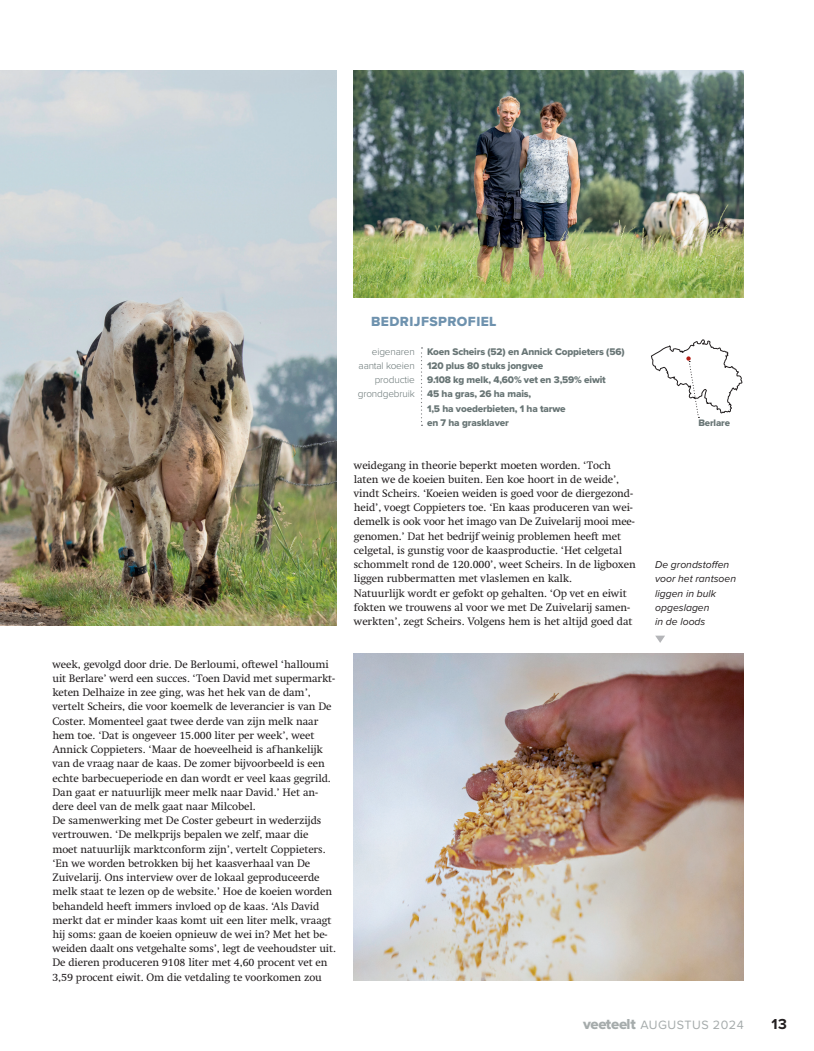
<style>
.page{position:relative;width:814px;height:1051px;background:#fff}
.page>*{position:absolute;margin:0;border:0;box-sizing:border-box;transform-origin:0 0}
.t1{font:700 15px "Proxima Nova";color:#231f20}
.t2{font:13.75px "Proxima Nova Extrabld";letter-spacing:.03em;color:#6e92ae}
.t3{font:12.5px "Proxima Nova";letter-spacing:.04em;color:#a6acac}
.t4{font:11px/14.2px "Swift LT Pro";letter-spacing:-.01em;color:#231f20}
.t5{font:italic 10.38px/14.2px "Proxima Nova";color:#231f20}
.t6{font:10px "Proxima Nova Extrabld";letter-spacing:-.015em;color:#687575}
.t7{font:9.75px "Proxima Nova Extrabld";letter-spacing:-.015em;color:#687575}
.s1{font-family:"Proxima Nova";font-weight:300}
.s2{font-family:"Proxima Nova Extrabld";font-size:15px}
</style>
<div class="page">
<img style="left:0;top:70px;width:336px;height:555px">
<img style="left:354px;top:653px;width:389px;height:328px">
<img style="left:354px;top:70px;width:389px;height:228px">
<svg style="left:421px;top:347px;width:1px;height:79px"></svg>
<svg style="left:655px;top:636px;width:10px;height:7px"></svg>
<svg style="left:651px;top:340px;width:91px;height:78px"></svg>
<p class="t4" style="left:52px;top:657px;width:285px">week, gevolgd door drie. De Berloumi, oftewel ‘halloumi uit Berlare’ werd een succes. ‘Toen David met supermarkt&shy;keten Delhaize in zee ging, was het hek van de dam’, vertelt Scheirs, die voor koemelk de leverancier is van De Coster. Momenteel gaat twee derde van zijn melk naar hem toe. ‘Dat is ongeveer 15.000 liter per week’, weet Annick Coppieters. ‘Maar de hoeveelheid is afhankelijk van de vraag naar de kaas. De zomer bijvoorbeeld is een echte barbecueperiode en dan wordt er veel kaas gegrild.<br>Dan gaat er natuurlijk meer melk naar David.’ Het an&shy;dere deel van de melk gaat naar Milcobel.<br>De samenwerking met De Coster gebeurt in wederzijds vertrouwen. ‘De melkprijs bepalen we zelf, maar die moet natuurlijk marktconform zijn’, vertelt Coppieters. ‘En we worden betrokken bij het kaasverhaal van De Zuivelarij. Ons interview over de lokaal geproduceerde melk staat te lezen op de website.’ Hoe de koeien worden behandeld heeft immers invloed op de kaas. ‘Als David merkt dat er minder kaas komt uit een liter melk, vraagt hij soms: gaan de koeien opnieuw de wei in? Met het be&shy;weiden daalt ons vetgehalte soms’, legt de veehoudster uit.<br>De dieren produceren 9108 liter met 4,60 procent vet en 3,59 procent eiwit. Om die vetdaling te voorkomen zou</p>
<p class="t2" style="left:371px;top:312px;width:127px">BEDRIJFSPROFIEL</p>
<p class="t6" style="left:372px;top:344px;width:254px"><span class="s1">eigenaren</span> Koen Scheirs (52) en Annick Coppieters (56)</p>
<p class="t6" style="left:358px;top:358px;width:186px"><span class="s1">aantal koeien</span> 120 plus 80 stuks jongvee</p>
<p class="t6" style="left:375px;top:372px;width:233px"><span class="s1">productie</span> 9.108 kg melk, 4,60% vet en 3,59% eiwit</p>
<p class="t6" style="left:358px;top:387px;width:175px"><span class="s1">grondgebruik</span> 45 ha gras, 26 ha mais,</p>
<p class="t6" style="left:427px;top:401px;width:140px">1,5 ha voederbieten, 1 ha tarwe</p>
<p class="t6" style="left:427px;top:415px;width:83px">en 7 ha grasklaver</p>
<p class="t4" style="left:354px;top:458px;width:283px">weidegang in theorie beperkt moeten worden. ‘Toch laten we de koeien buiten. Een koe hoort in de weide’, vindt Scheirs. ‘Koeien weiden is goed voor de diergezond&shy;heid’, voegt Coppieters toe. ‘En kaas produceren van wei&shy;demelk is ook voor het imago van De Zuivelarij mooi mee&shy;genomen.’ Dat het bedrijf weinig problemen heeft met celgetal, is gunstig voor de kaasproductie. ‘Het celgetal schommelt rond de 120.000’, weet Scheirs. In de ligboxen liggen rubbermatten met vlaslemen en kalk.<br>Natuurlijk wordt er gefokt op gehalten. ‘Op vet en eiwit fokten we trouwens al voor we met De Zuivelarij samen&shy;werkten’, zegt Scheirs. Volgens hem is het altijd goed dat</p>
<p class="t7" style="left:698px;top:415px;width:33px">Berlare</p>
<p class="t5" style="left:655px;top:557px;width:82px">De grondstoffen voor het rantsoen liggen in bulk opgeslagen<br>in de loods</p>
<p class="t3" style="left:583px;top:1016px;width:162px"><span class="s2">veeteelt</span> AUGUSTUS 2024</p>
<h1 class="t1" style="left:771px;top:1013px;width:17px">13</h1>
</div>
